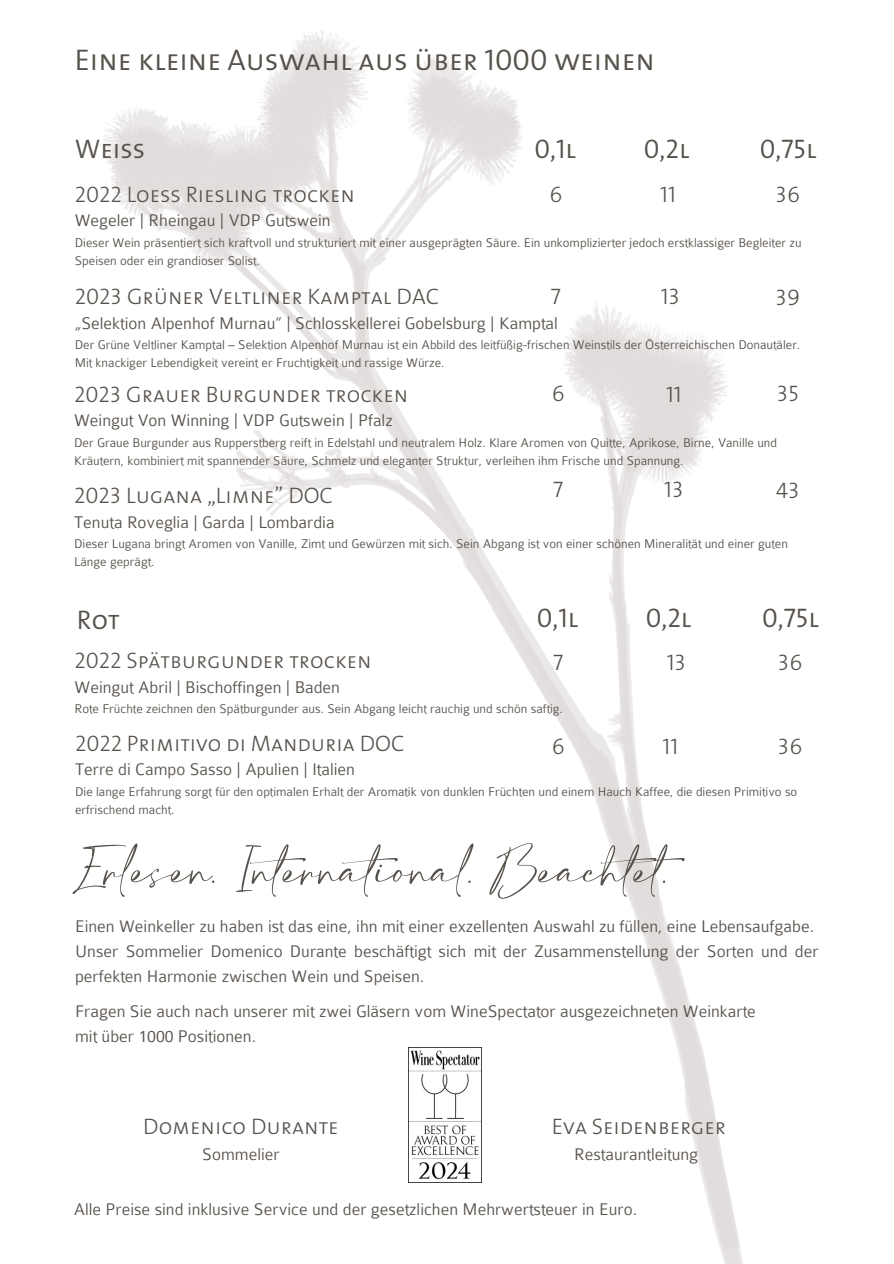
<style>
.page{position:relative;width:894px;height:1264px;background:#fff}
.page>*{position:absolute;margin:0;border:0;box-sizing:border-box;transform-origin:0 0}
.t1{font:52.5px "Hey Lovely";color:#57514b}
.t2{font:30px "The Mix Semi Light Caps";color:#57514b}
.t3{font:27px "The Mix Semi Light Caps";color:#57514b}
.t4{font:22.5px "The Mix Light Caps";color:#57514b}
.t5{font:300 18px/25px "Colaborate";color:#57514b}
.t6{font:300 13.5px/18px "Colaborate";color:#57514b}
</style>
<div class="page">
<img style="left:103px;top:31px;width:640px;height:1232px">
<img style="left:408px;top:1047px;width:73px;height:135px">
<p class="t2" style="left:75px;top:35px;width:581px">Eine kleine Auswahl aus über 1000 weinen</p>
<p class="t3" style="left:534px;top:126px;width:43px">0,1l</p>
<p class="t3" style="left:643px;top:126px;width:47px">0,2l</p>
<p class="t3" style="left:759px;top:126px;width:58px">0,75l</p>
<p class="t4" style="left:549px;top:175px;width:14px">6</p>
<p class="t4" style="left:660px;top:175px;width:17px">11</p>
<p class="t4" style="left:775px;top:175px;width:26px">36</p>
<p class="t3" style="left:75px;top:126px;width:72px">Weiss</p>
<h2 class="t4" style="left:75px;top:175px;width:281px">2022 Loess Riesling trocken</h2>
<h2 class="t5" style="left:75px;top:208px;width:257px">Wegeler | Rheingau | VDP Gutswein</h2>
<h2 class="t6" style="left:75px;top:233px;width:728px">Dieser Wein präsentiert sich kraftvoll und strukturiert mit einer ausgeprägten Säure. Ein unkomplizierter jedoch erstklassiger Begleiter zu<br>Speisen oder ein grandioser Solist.</h2>
<h2 class="t4" style="left:75px;top:278px;width:365px">2023 Grüner Veltliner Kamptal DAC</h2>
<h2 class="t5" style="left:75px;top:310px;width:484px">„Selektion Alpenhof Murnau” | Schlosskellerei Gobelsburg | Kamptal</h2>
<p class="t6" style="left:75px;top:336px;width:726px">Der Grüne Veltliner Kamptal – Selektion Alpenhof Murnau ist ein Abbild des leitfüßig-frischen Weinstils der Österreichischen Donautäler.</p>
<p class="t6" style="left:75px;top:354px;width:371px">Mit knackiger Lebendigkeit vereint er Fruchtigkeit und rassige Würze.</p>
<p class="t4" style="left:74px;top:375px;width:335px">2023 Grauer Burgunder trocken</p>
<p class="t5" style="left:74px;top:408px;width:320px">Weingut Von Winning | VDP Gutswein | Pfalz</p>
<p class="t6" style="left:74px;top:433px;width:704px">Der Graue Burgunder aus Rupperstberg reift in Edelstahl und neutralem Holz. Klare Aromen von Quitte, Aprikose, Birne, Vanille und<br>Kräutern, kombiniert mit spannender Säure, Schmelz und eleganter Struktur, verleihen ihm Frische und Spannung.</p>
<h2 class="t4" style="left:550px;top:277px;width:12px">7</h2>
<h2 class="t4" style="left:660px;top:277px;width:21px">13</h2>
<p class="t4" style="left:775px;top:278px;width:26px">39</p>
<p class="t4" style="left:551px;top:374px;width:14px">6</p>
<p class="t4" style="left:666px;top:375px;width:17px">11</p>
<p class="t4" style="left:776px;top:374px;width:24px">35</p>
<h3 class="t4" style="left:553px;top:471px;width:12px">7</h3>
<h4 class="t4" style="left:664px;top:471px;width:21px">13</h4>
<h4 class="t4" style="left:775px;top:472px;width:25px">43</h4>
<h3 class="t4" style="left:74px;top:477px;width:260px">2023 Lugana „Limne” DOC</h3>
<h4 class="t5" style="left:74px;top:509px;width:262px">Tenuta Roveglia | Garda | Lombardia</h4>
<p class="t6" style="left:74px;top:535px;width:715px">Dieser Lugana bringt Aromen von Vanille, Zimt und Gewürzen mit sich. Sein Abgang ist von einer schönen Mineralität und einer guten<br>Länge geprägt.</p>
<p class="t3" style="left:536px;top:596px;width:43px">0,1l</p>
<p class="t3" style="left:645px;top:596px;width:47px">0,2l</p>
<p class="t3" style="left:761px;top:596px;width:58px">0,75l</p>
<p class="t4" style="left:553px;top:643px;width:12px">7</p>
<p class="t4" style="left:666px;top:643px;width:21px">13</p>
<p class="t4" style="left:777px;top:643px;width:26px">36</p>
<p class="t3" style="left:77px;top:597px;width:44px">Rot</p>
<p class="t4" style="left:74px;top:642px;width:298px">2022 Spätburgunder trocken</p>
<p class="t5" style="left:74px;top:675px;width:267px">Weingut Abril | Bischoffingen | Baden</p>
<p class="t6" style="left:74px;top:700px;width:490px">Rote Früchte zeichnen den Spätburgunder aus. Sein Abgang leicht rauchig und schön saftig.</p>
<p class="t4" style="left:75px;top:724px;width:331px">2022 Primitivo di Manduria DOC</p>
<p class="t5" style="left:75px;top:757px;width:281px">Terre di Campo Sasso | Apulien | Italien</p>
<p class="t6" style="left:75px;top:782px;width:723px">Die lange Erfahrung sorgt für den optimalen Erhalt der Aromatik von dunklen Früchten und einem Hauch Kaffee, die diesen Primitivo so erfrischend macht.</p>
<h1 class="t4" style="left:551px;top:727px;width:14px">6</h1>
<h4 class="t4" style="left:662px;top:727px;width:17px">11</h4>
<h4 class="t4" style="left:777px;top:727px;width:26px">36</h4>
<p class="t1" style="left:80px;top:830px;width:630px">Erlesen. International. Beachtet.</p>
<p class="t5" style="left:75px;top:913px;width:744px">Einen Weinkeller zu haben ist das eine, ihn mit einer exzellenten Auswahl zu füllen, eine Lebensaufgabe.<br>Unser Sommelier Domenico Durante beschäftigt sich mit der Zusammenstellung der Sorten und der perfekten Harmonie zwischen Wein und Speisen.</p>
<p class="t5" style="left:75px;top:998px;width:682px">Fragen Sie auch nach unserer mit zwei Gläsern vom WineSpectator ausgezeichneten Weinkarte mit über 1000 Positionen.</p>
<p class="t4" style="left:143px;top:1107px;width:197px">Domenico Durante</p>
<p class="t4" style="left:551px;top:1107px;width:176px">Eva Seidenberger</p>
<p class="t5" style="left:202px;top:1141px;width:79px">Sommelier</p>
<p class="t5" style="left:574px;top:1141px;width:125px">Restaurantleitung</p>
<p class="t5" style="left:74px;top:1196px;width:564px">Alle Preise sind inklusive Service und der gesetzlichen Mehrwertsteuer in Euro.</p>
</div>
